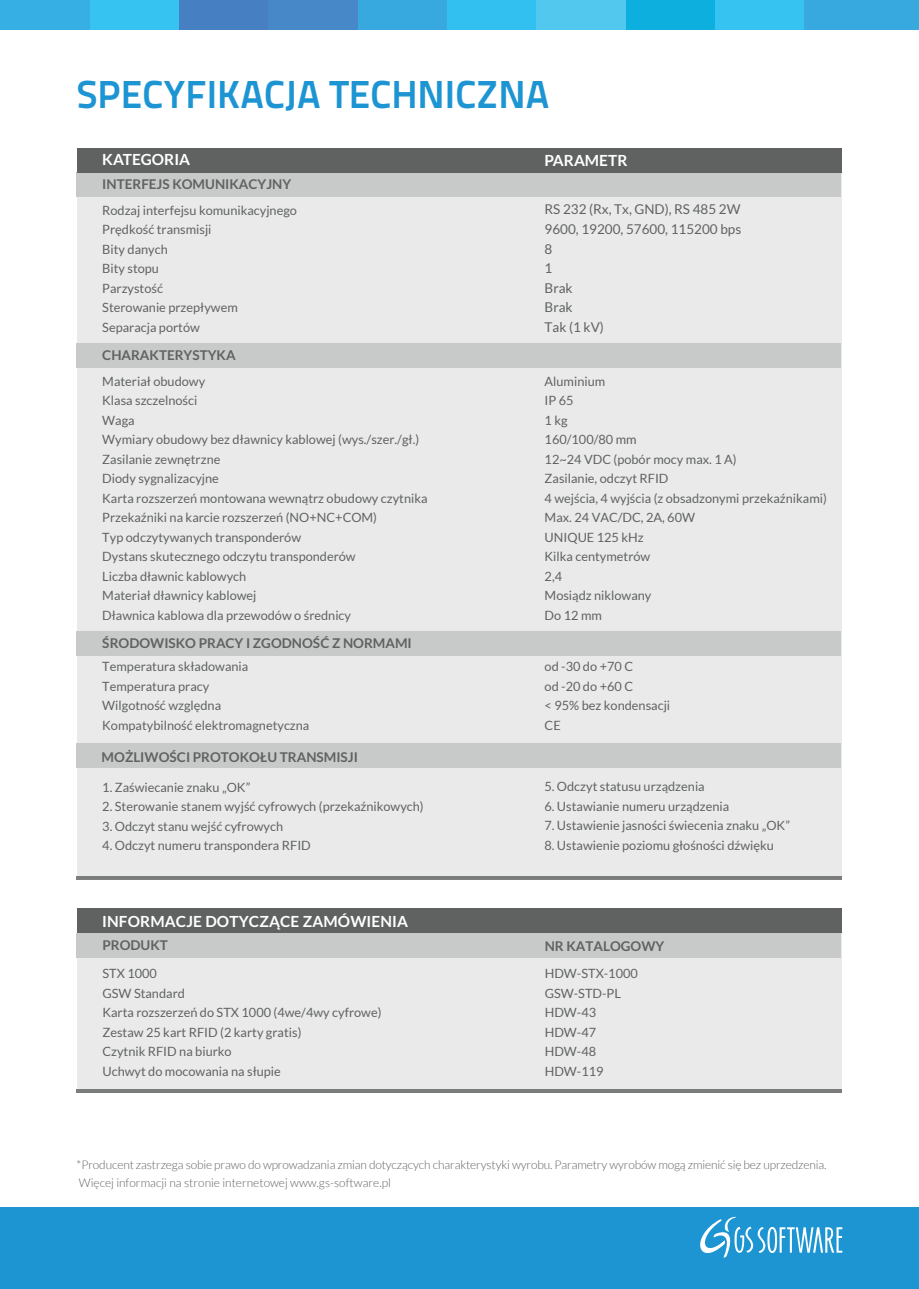
<style>
.page{position:relative;width:919px;height:1289px;background:#fff}
.page>*{position:absolute;margin:0;border:0;box-sizing:border-box;transform-origin:0 0}
.t1{font:700 39px "Titillium Text 22 L";color:#1d95d3}
.t2{font:700 15.45px "Lato";letter-spacing:.01em;color:#fff}
.t3{font:700 13.5px "Lato";color:#606262}
.t4{font:13.5px/19.5px "Lato";color:#606262}
.t5{font:12.75px/19.5px "Lato";color:#606262}
.t6{font:300 12px/18px "Lato";letter-spacing:-.01em;color:#606262}
</style>
<div class="page">
<div style="left:0;top:1206px;width:918px;height:82px;background:#1d95d3"></div>
<div style="left:803px;top:0;width:115px;height:30px;background:#37a9df"></div>
<div style="left:714px;top:0;width:89px;height:30px;background:#36c3f2"></div>
<div style="left:625px;top:0;width:89px;height:30px;background:#0cafdd"></div>
<div style="left:536px;top:0;width:89px;height:30px;background:#53c8ee"></div>
<div style="left:446px;top:0;width:90px;height:30px;background:#31c0f0"></div>
<div style="left:357px;top:0;width:89px;height:30px;background:#37a9df"></div>
<div style="left:268px;top:0;width:89px;height:30px;background:#4789c8"></div>
<div style="left:178px;top:0;width:90px;height:30px;background:#4680c2"></div>
<div style="left:89px;top:0;width:89px;height:30px;background:#36c3f2"></div>
<div style="left:0;top:0;width:89px;height:30px;background:#36b0e4"></div>
<svg style="left:700px;top:1216px;width:142px;height:42px"></svg>
<div style="left:77px;top:171px;width:764px;height:707px;background:#eaeaea"></div>
<div style="left:77px;top:933px;width:764px;height:159px;background:#eaeaea"></div>
<div style="left:77px;top:172px;width:763px;height:25px;background:#c8cac9"></div>
<div style="left:77px;top:343px;width:763px;height:24px;background:#c8cac9"></div>
<div style="left:77px;top:631px;width:763px;height:24px;background:#c8cac9"></div>
<div style="left:77px;top:743px;width:763px;height:25px;background:#c8cac9"></div>
<div style="left:77px;top:933px;width:763px;height:24px;background:#c8cac9"></div>
<hr style="left:77px;top:876px;width:765px;height:4px;background:#7b7d7d">
<hr style="left:77px;top:1089px;width:765px;height:3px;background:#606262">
<div style="left:77px;top:148px;width:764px;height:24px;background:#606262"></div>
<div style="left:77px;top:908px;width:764px;height:24px;background:#606262"></div>
<h1 class="t1" style="left:77px;top:64px;width:474px">SPECYFIKACJA TECHNICZNA</h1>
<p class="t2" style="left:102px;top:151px;width:89px">KATEGORIA</p>
<p class="t3" style="left:102px;top:177px;width:190px">INTERFEJS KOMUNIKACYJNY</p>
<p class="t5" style="left:102px;top:200px;width:196px">Rodzaj interfejsu komunikacyjnego<br>Prędkość transmisji<br>Bity danych<br>Bity stopu<br>Parzystość<br>Sterowanie przepływem<br>Separacja portów</p>
<p class="t3" style="left:102px;top:347px;width:135px">CHARAKTERYSTYKA</p>
<p class="t2" style="left:544px;top:152px;width:84px">PARAMETR</p>
<p class="t4" style="left:544px;top:200px;width:198px">RS 232 (Rx, Tx, GND), RS 485 2W<br>9600, 19200, 57600, 115200 bps<br>8<br>1<br>Brak<br>Brak<br>Tak (1 kV)</p>
<p class="t5" style="left:102px;top:371px;width:327px">Materiał obudowy<br>Klasa szczelności<br>Waga<br>Wymiary obudowy bez dławnicy kablowej (wys./szer./gł.)<br>Zasilanie zewnętrzne<br>Diody sygnalizacyjne<br>Karta rozszerzeń montowana wewnątrz obudowy czytnika<br>Przekaźniki na karcie rozszerzeń (NO+NC+COM)<br>Typ odczytywanych transponderów<br>Dystans skutecznego odczytu transponderów<br>Liczba dławnic kablowych<br>Materiał dławnicy kablowej<br>Dławnica kablowa dla przewodów o średnicy</p>
<p class="t5" style="left:544px;top:371px;width:284px">Aluminium<br>IP 65<br>1 kg<br>160/100/80 mm<br>12~24 VDC (pobór mocy max. 1 A)<br>Zasilanie, odczyt RFID<br>4 wejścia, 4 wyjścia (z obsadzonymi przekaźnikami)<br>Max. 24 VAC/DC, 2A, 60W<br>UNIQUE 125 kHz<br>Kilka centymetrów<br>2,4<br>Mosiądz niklowany<br>Do 12 mm</p>
<p class="t5" style="left:102px;top:656px;width:208px">Temperatura składowania<br>Temperatura pracy<br>Wilgotność względna<br>Kompatybilność elektromagnetyczna</p>
<p class="t3" style="left:102px;top:749px;width:258px">MOŻLIWOŚCI PROTOKOŁU TRANSMISJI</p>
<p class="t5" style="left:102px;top:777px;width:149px">1. Zaświecanie znaku „OK”</p>
<p class="t5" style="left:102px;top:796px;width:323px">2. Sterowanie stanem wyjść cyfrowych (przekaźnikowych)</p>
<p class="t5" style="left:102px;top:816px;width:182px">3. Odczyt stanu wejść cyfrowych</p>
<p class="t5" style="left:102px;top:835px;width:210px">4. Odczyt numeru transpondera RFID</p>
<p class="t3" style="left:102px;top:635px;width:311px">ŚRODOWISKO PRACY I ZGODNOŚĆ Z NORMAMI</p>
<p class="t5" style="left:544px;top:656px;width:127px">od -30 do +70 C<br>od -20 do +60 C<br>&lt; 95% bez kondensacji<br>CE</p>
<p class="t5" style="left:544px;top:776px;width:162px">5. Odczyt statusu urządzenia</p>
<p class="t5" style="left:544px;top:796px;width:186px">6. Ustawianie numeru urządzenia</p>
<p class="t5" style="left:544px;top:815px;width:247px">7. Ustawienie jasności świecenia znaku „OK”</p>
<p class="t5" style="left:544px;top:835px;width:231px">8. Ustawienie poziomu głośności dźwięku</p>
<p class="t2" style="left:102px;top:912px;width:307px">INFORMACJE DOTYCZĄCE ZAMÓWIENIA</p>
<p class="t3" style="left:102px;top:937px;width:67px">PRODUKT</p>
<p class="t5" style="left:102px;top:963px;width:280px">STX 1000<br>GSW Standard<br>Karta rozszerzeń do STX 1000 (4we/4wy cyfrowe)<br>Zestaw 25 kart RFID (2 karty gratis)<br>Czytnik RFID na biurko<br>Uchwyt do mocowania na słupie</p>
<p class="t5" style="left:544px;top:963px;width:95px">HDW-STX-1000<br>GSW-STD-PL<br>HDW-43<br>HDW-47<br>HDW-48<br>HDW-119</p>
<p class="t3" style="left:544px;top:937px;width:121px">NR KATALOGOWY</p>
<p class="t6" style="left:77px;top:1155px;width:751px">*Producent zastrzega sobie prawo do wprowadzania zmian dotyczących charakterystyki wyrobu. Parametry wyrobów mogą zmienić się bez uprzedzenia.<br>Więcej informacji na stronie internetowej www.gs-software.pl</p>
</div>
